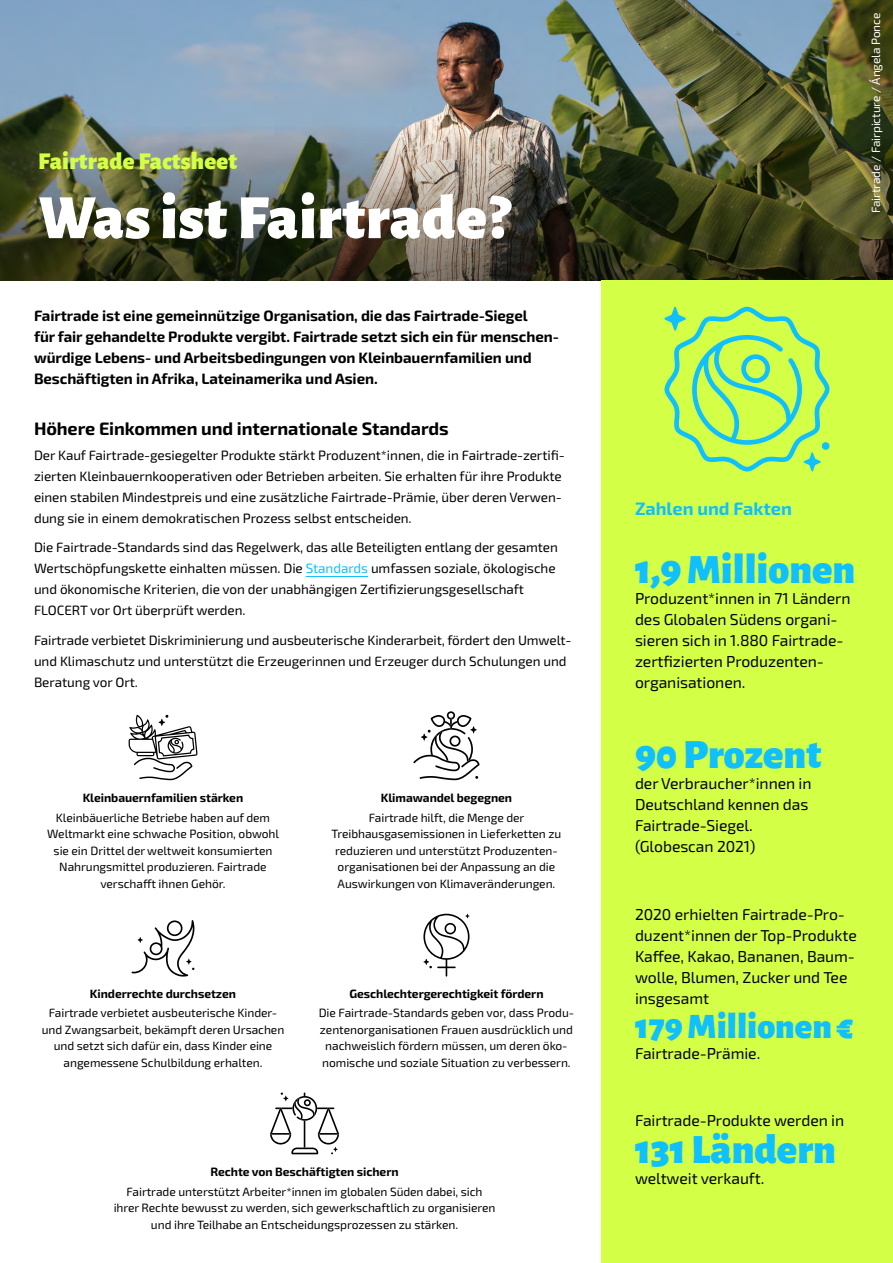
<style>
.page{position:relative;width:893px;height:1263px;background:#fff}
.page>*{position:absolute;margin:0;border:0;box-sizing:border-box;transform-origin:0 0}
.t1{font:900 63px "Alegreya Sans";letter-spacing:.01em;color:#fff}
.t2{font:900 42px "Alegreya Sans";color:#0fc0fc}
.t3{font:900 36px "Alegreya Sans";color:#0fc0fc}
.t4{font:900 24.3px "Alegreya Sans";letter-spacing:.01em;color:#d4ff47}
.t5{font:700 18px "Exo 2";letter-spacing:-.005em;color:#000}
.t6{font:700 18px "Exo 2";color:#0fc0fc}
.t7{font:15.75px/21px "Exo 2";letter-spacing:-.005em;color:#000}
.t8{font:700 15px/21px "Exo 2";letter-spacing:-.005em;color:#000}
.t9{font:13.5px/21px "Exo 2";letter-spacing:-.005em;color:#000}
.t10{font:12px/16.5px "Exo 2";letter-spacing:-.005em;color:#000;text-align:center}
.t11{font:700 12px "Exo 2";letter-spacing:-.005em;color:#000}
.t12{font:12px "Exo 2";letter-spacing:-.005em;color:#fff}
.s1{color:#0fc0fc}
</style>
<div class="page">
<img style="left:0;top:0;width:893px;height:98px">
<hr style="left:306px;top:576px;width:62px;height:1px;background:#0fc0fc">
<img style="left:0;top:98px;width:893px;height:183px">
<div style="left:601px;top:281px;width:292px;height:982px;background:#d4ff47"></div>
<svg style="left:132px;top:920px;width:63px;height:56px"></svg>
<svg style="left:413px;top:711px;width:67px;height:69px"></svg>
<svg style="left:423px;top:914px;width:47px;height:62px"></svg>
<svg style="left:664px;top:306px;width:166px;height:166px"></svg>
<svg style="left:129px;top:715px;width:68px;height:65px"></svg>
<svg style="left:270px;top:1092px;width:69px;height:62px"></svg>
<h3 class="t4" style="left:38px;top:142px;width:201px">Fairtrade Factsheet</h3>
<h1 class="t1" style="left:38px;top:167px;width:473px">Was ist Fairtrade?</h1>
<p class="t8" style="left:34px;top:305px;width:525px">Fairtrade ist eine gemeinnützige Organisation, die das Fairtrade-Siegel<br>für fair gehandelte Produkte vergibt. Fairtrade setzt sich ein für menschen&shy;würdige Lebens- und Arbeitsbedingungen von Kleinbauernfamilien und Beschäftigten in Afrika, Lateinamerika und Asien.</p>
<h3 class="t5" style="left:34px;top:415px;width:416px">Höhere Einkommen und internationale Standards</h3>
<p class="t9" style="left:34px;top:444px;width:530px">Der Kauf Fairtrade-gesiegelter Produkte stärkt Produzent*innen, die in Fairtrade-zertifi&shy;zierten Kleinbauernkooperativen oder Betrieben arbeiten. Sie erhalten für ihre Produkte einen stabilen Mindestpreis und eine zusätzliche Fairtrade-Prämie, über deren Verwen&shy;dung sie in einem demokratischen Prozess selbst entscheiden.</p>
<p class="t9" style="left:34px;top:537px;width:525px">Die Fairtrade-Standards sind das Regelwerk, das alle Beteiligten entlang der gesamten Wertschöpfungskette einhalten müssen. Die <span class="s1">Standards</span> umfassen soziale, ökologische und ökonomische Kriterien, die von der unabhängigen Zertifizierungsgesellschaft FLOCERT vor Ort überprüft werden.</p>
<p class="t9" style="left:34px;top:629px;width:539px">Fairtrade verbietet Diskriminierung und ausbeuterische Kinderarbeit, fördert den Umwelt&shy;und Klimaschutz und unterstützt die Erzeugerinnen und Erzeuger durch Schulungen und<br>Beratung vor Ort.</p>
<p class="t11" style="left:83px;top:789px;width:162px">Kleinbauernfamilien stärken</p>
<p class="t10" style="left:47px;top:809px;width:233px">Kleinbäuerliche Betriebe haben auf dem Weltmarkt eine schwache Position, obwohl sie ein Drittel der weltweit konsumierten Nahrungsmittel produzieren. Fairtrade verschafft ihnen Gehör.</p>
<p class="t11" style="left:381px;top:789px;width:133px">Klimawandel begegnen</p>
<p class="t10" style="left:332px;top:809px;width:231px">Fairtrade hilft, die Menge der Treibhausgasemissionen in Lieferketten zu reduzieren und unterstützt Produzenten&shy;organisationen bei der Anpassung an die Auswirkungen von Klimaveränderungen.</p>
<p class="t11" style="left:90px;top:984px;width:148px">Kinderrechte durchsetzen</p>
<p class="t10" style="left:42px;top:1004px;width:244px">Fairtrade verbietet ausbeuterische Kinder&shy;und Zwangsarbeit, bekämpft deren Ursachen und setzt sich dafür ein, dass Kinder eine angemessene Schulbildung erhalten.</p>
<p class="t11" style="left:349px;top:984px;width:196px">Geschlechtergerechtigkeit fördern</p>
<p class="t10" style="left:319px;top:1004px;width:256px">Die Fairtrade-Standards geben vor, dass Produ&shy;zentenorganisationen Frauen ausdrücklich und nachweislich fördern müssen, um deren öko&shy;nomische und soziale Situation zu verbessern.</p>
<p class="t11" style="left:210px;top:1163px;width:190px">Rechte von Beschäftigten sichern</p>
<p class="t10" style="left:114px;top:1183px;width:383px">Fairtrade unterstützt Arbeiter*innen im globalen Süden dabei, sich ihrer Rechte bewusst zu werden, sich gewerkschaftlich zu organisieren und ihre Teilhabe an Entscheidungsprozessen zu stärken.</p>
<p class="t12" style="left:868px;top:213px;width:202px;rotate:-90deg">Fairtrade / Fairpicture / Ángela Ponce</p>
<h3 class="t6" style="left:635px;top:496px;width:158px">Zahlen und Fakten</h3>
<h2 class="t2" style="left:635px;top:536px;width:222px">1,9 Millionen</h2>
<h3 class="t7" style="left:635px;top:587px;width:217px">Produzent*innen in 71 Ländern des Globalen Südens organi&shy;sieren sich in 1.880 Fairtrade&shy;zertfizierten Produzenten&shy;organisationen.</h3>
<h2 class="t2" style="left:635px;top:721px;width:188px">90 Prozent</h2>
<h3 class="t7" style="left:635px;top:773px;width:178px">der Verbraucher*innen in<br>Deutschland kennen das<br>Fairtrade-Siegel. (Globescan 2021)</h3>
<h3 class="t7" style="left:635px;top:903px;width:223px">2020 erhielten Fairtrade-Pro&shy;duzent*innen der Top-Produkte<br>Kaffee, Kakao, Bananen, Baum&shy;wolle, Blumen, Zucker und Tee insgesamt</h3>
<h3 class="t3" style="left:635px;top:997px;width:219px">179 Millionen €</h3>
<h3 class="t7" style="left:635px;top:1042px;width:127px">Fairtrade-Prämie.</h3>
<h3 class="t7" style="left:635px;top:1109px;width:211px">Fairtrade-Produkte werden in</h3>
<h2 class="t2" style="left:635px;top:1115px;width:202px">131 Ländern</h2>
<h3 class="t7" style="left:635px;top:1167px;width:131px">weltweit verkauft.</h3>
</div>
